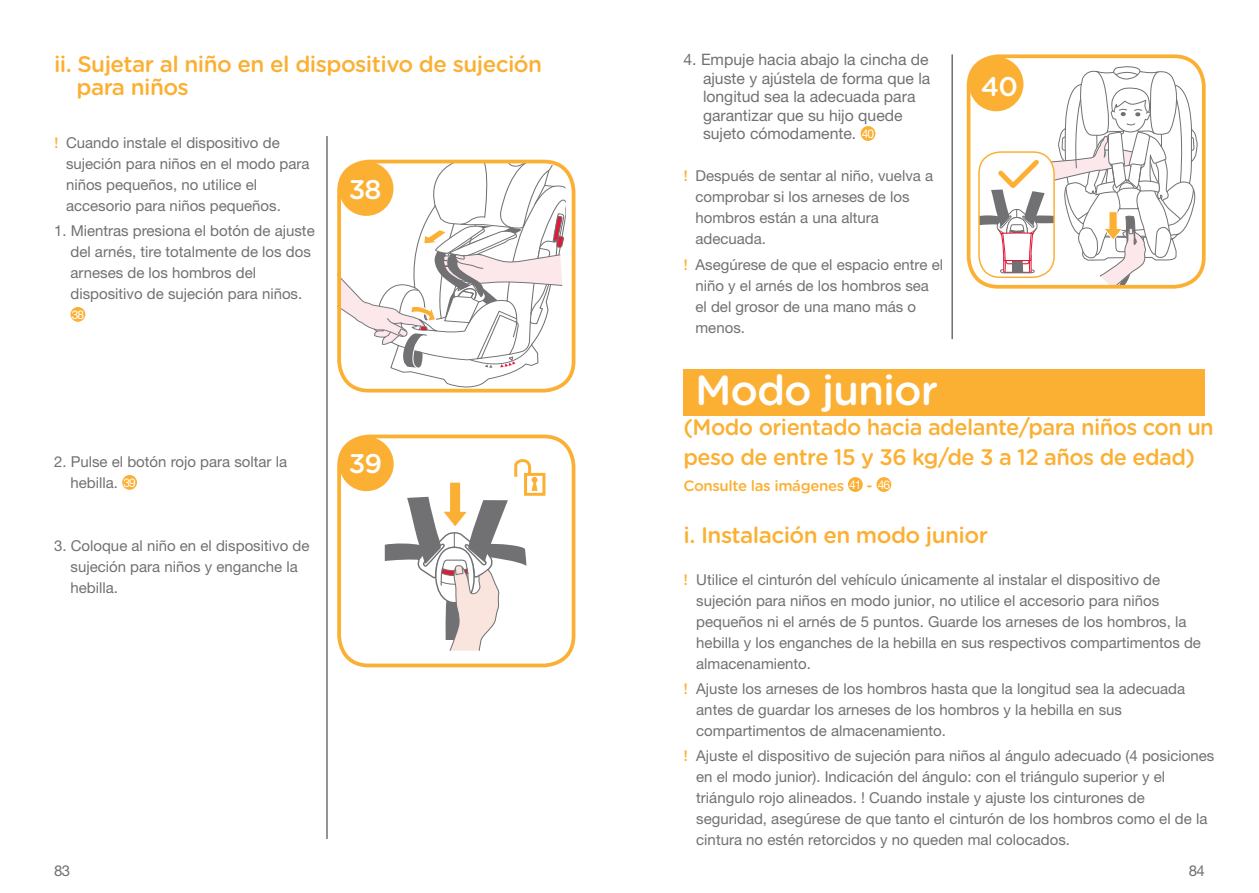
<style>
.page{position:relative;width:1259px;height:893px;background:#fff}
.page>*{position:absolute;margin:0;border:0;box-sizing:border-box;transform-origin:0 0}
.t1{font:500 42px "Gotham Rounded";letter-spacing:-.025em;color:#fff}
.t2{font:500 27px "Gotham Rounded";color:#fff}
.t3{font:500 22.5px/22.5px "Gotham Rounded";letter-spacing:-.025em;color:#fbb034}
.t4{font:15.75px/18.6px "Helvetica Neue LT Std";color:#717073}
.t5{font:15px/21px "Helvetica Neue LT Std";color:#717073}
.t6{font:500 15px "Gotham Rounded";letter-spacing:-.025em;color:#fbb034}
.t7{font:12px "Helvetica Neue LT Std";color:#fff}
.s1{font-family:"Gotham Rounded";font-weight:500;color:#fbb034}
.s2{font-size:12px;color:#fff}
.s3{font-family:"Helvetica Neue LT Std";font-weight:400;font-size:12px;color:#fff}
</style>
<div class="page">
<svg style="left:423px;top:375px;width:143px;height:16px"></svg>
<div style="left:337px;top:160px;width:238px;height:232px;border:4px solid #fbb034;border-radius:30px"></div>
<svg style="left:337px;top:161px;width:229px;height:214px"></svg>
<div style="left:339px;top:161px;width:54px;height:55px;background:#fbb034;border-radius:50%"></div>
<div style="left:860px;top:126px;width:15px;height:15px;background:#fbb034;border-radius:50%"></div>
<div style="left:339px;top:437px;width:55px;height:54px;background:#fbb034;border-radius:50%"></div>
<div style="left:337px;top:435px;width:238px;height:232px;border:4px solid #fbb034;border-radius:30px"></div>
<svg style="left:384px;top:459px;width:162px;height:192px"></svg>
<hr style="left:951px;top:54px;width:2px;height:285px;background:#717073">
<div style="left:966px;top:54px;width:239px;height:235px;border:4px solid #fbb034;border-radius:30px"></div>
<div style="left:969px;top:57px;width:54px;height:54px;background:#fbb034;border-radius:50%"></div>
<svg style="left:979px;top:64px;width:219px;height:223px"></svg>
<div style="left:683px;top:369px;width:522px;height:47px;background:#fbb034"></div>
<div style="left:848px;top:477px;width:15px;height:15px;background:#fbb034;border-radius:50%"></div>
<div style="left:876px;top:477px;width:15px;height:15px;background:#fbb034;border-radius:50%"></div>
<hr style="left:326px;top:136px;width:2px;height:703px;background:#717073">
<div style="left:71px;top:307px;width:14px;height:15px;background:#fbb034;border-radius:50%"></div>
<div style="left:122px;top:475px;width:15px;height:15px;background:#fbb034;border-radius:50%"></div>
<h3 class="t3" style="left:77px;top:52px;width:467px;text-indent:-23px">ii. Sujetar al niño en el dispositivo de sujeción para niños</h3>
<p class="t5" style="left:66px;top:132px;width:245px;text-indent:-12px"><span class="s1">!</span> Cuando instale el dispositivo de sujeción para niños en el modo para niños pequeños, no utilice el accesorio para niños pequeños.</p>
<p class="t5" style="left:70px;top:220px;width:246px;text-indent:-16px">1. Mientras presiona el botón de ajuste del arnés, tire totalmente de los dos arneses de los hombros del dispositivo de sujeción para niños.</p>
<p class="t7" style="left:72px;top:307px;width:14px">38</p>
<h2 class="t2" style="left:349px;top:171px;width:34px">38</h2>
<p class="t5" style="left:70px;top:451px;width:218px;text-indent:-16px">2. Pulse el botón rojo para soltar la hebilla. <span class="s2">39</span></p>
<p class="t5" style="left:70px;top:535px;width:240px;text-indent:-16px">3. Coloque al niño en el dispositivo de sujeción para niños y enganche la hebilla.</p>
<h2 class="t2" style="left:349px;top:444px;width:35px">39</h2>
<p class="t4" style="left:703px;top:50px;width:229px;text-indent:-19px">4. Empuje hacia abajo la cincha de ajuste y ajústela de forma que la longitud sea la adecuada para garantizar que su hijo quede sujeto cómodamente. <span class="s2">40</span></p>
<p class="t5" style="left:695px;top:165px;width:239px;text-indent:-12px"><span class="s1">!</span> Después de sentar al niño, vuelva a comprobar si los arneses de los hombros están a una altura adecuada.</p>
<p class="t5" style="left:695px;top:254px;width:249px;text-indent:-12px"><span class="s1">!</span> Asegúrese de que el espacio entre el niño y el arnés de los hombros sea el del grosor de una mano más o menos.</p>
<h2 class="t2" style="left:981px;top:68px;width:39px">40</h2>
<h1 class="t1" style="left:695px;top:360px;width:244px">Modo junior</h1>
<h3 class="t3" style="left:683px;top:411px;width:532px;line-height:30px">(Modo orientado hacia adelante/para niños con un peso de entre 15 y 36 kg/de 3 a 12 años de edad)</h3>
<p class="t6" style="left:683px;top:474px;width:208px">Consulte las imágenes <span class="s3">41</span> - <span class="s3">46</span></p>
<h3 class="t3" style="left:683px;top:522px;width:306px">i. Instalación en modo junior</h3>
<p class="t5" style="left:696px;top:568px;width:506px;text-indent:-13px"><span class="s1">!</span> Utilice el cinturón del vehículo únicamente al instalar el dispositivo de sujeción para niños en modo junior, no utilice el accesorio para niños pequeños ni el arnés de 5 puntos. Guarde los arneses de los hombros, la hebilla y los enganches de la hebilla en sus respectivos compartimentos de almacenamiento.</p>
<p class="t5" style="left:696px;top:678px;width:490px;text-indent:-13px"><span class="s1">!</span> Ajuste los arneses de los hombros hasta que la longitud sea la adecuada antes de guardar los arneses de los hombros y la hebilla en sus compartimentos de almacenamiento.</p>
<p class="t5" style="left:696px;top:745px;width:519px;text-indent:-13px"><span class="s1">!</span> Ajuste el dispositivo de sujeción para niños al ángulo adecuado (4 posiciones en el modo junior). Indicación del ángulo: con el triángulo superior y el triángulo rojo alineados. ! Cuando instale y ajuste los cinturones de seguridad, asegúrese de que tanto el cinturón de los hombros como el de la cintura no estén retorcidos y no queden mal colocados.</p>
<p class="t5" style="left:54px;top:859px;width:18px">83</p>
<p class="t5" style="left:1188px;top:860px;width:18px">84</p>
</div>
